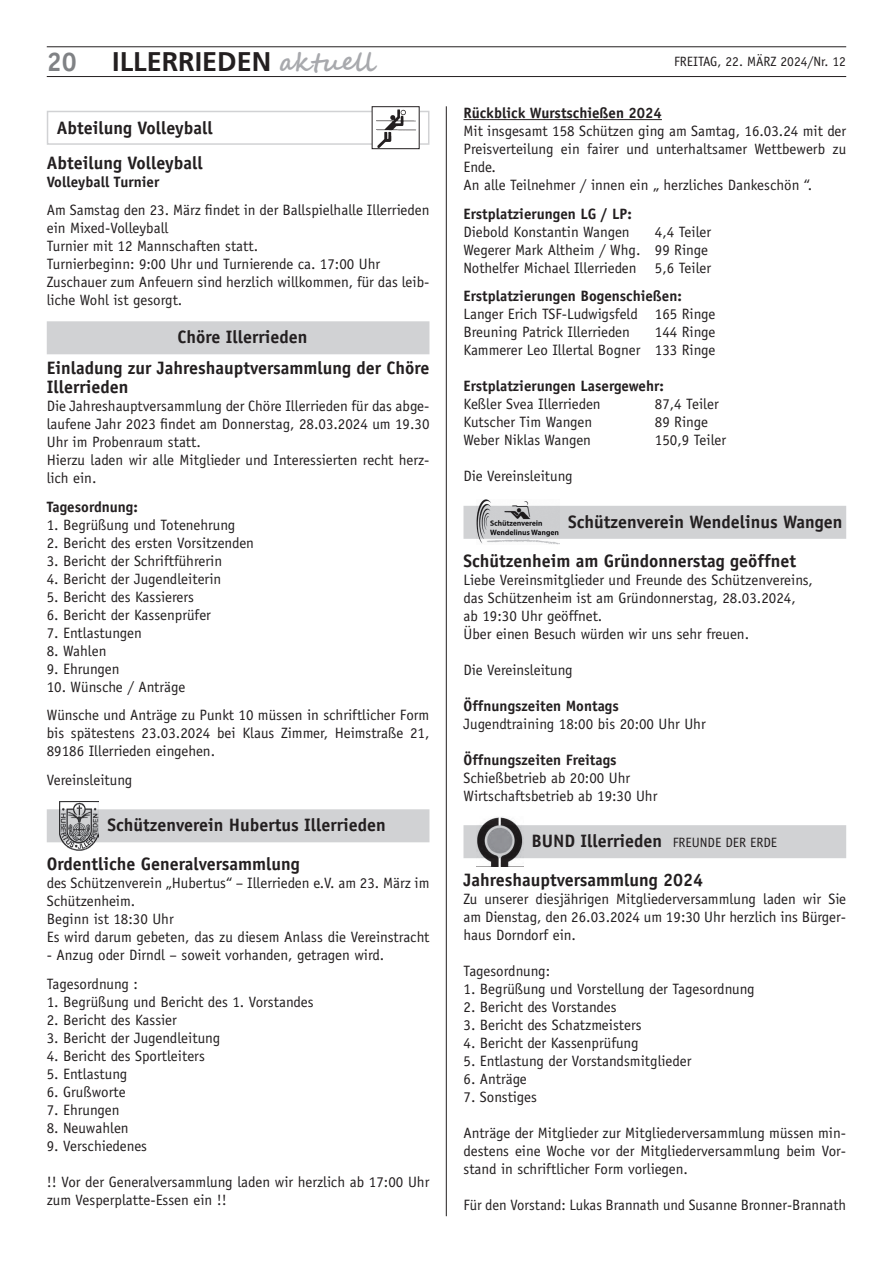
<style>
.page{position:relative;width:893px;height:1263px;background:#fff}
.page>*{position:absolute;margin:0;border:0;box-sizing:border-box;transform-origin:0 0}
.t1{font:700 27px "Frutiger";color:#231f20}
.t2{font:700 27px "Officina Sans";color:#808285}
.t3{font:700 18px/38.8px "Officina Sans";color:#231f20}
.t4{font:15px/18px "Officina Sans";color:#231f20}
.t5{font:700 15px "Officina Sans";color:#231f20}
.t6{font:13.5px "Officina Sans";color:#231f20}
.s1{font-family:"Segoe Script";font-size:25.5px;color:#a8a9ad}
.s2{font-weight:400;font-size:13.5px}
</style>
<div class="page">
<hr style="left:47px;top:76px;width:799px;height:1px;background:#231f20">
<hr style="left:47px;top:47px;width:799px;height:1px;background:#231f20">
<hr style="left:446px;top:106px;width:1px;height:1110px;background:#231f20">
<div style="left:47px;top:111px;width:382px;height:34px;border:2px solid #d1d2d4"></div>
<div style="left:372px;top:107px;width:47px;height:42px;background:#fff"></div>
<img style="left:376px;top:109px;width:40px;height:38px">
<div style="left:372px;top:106px;width:48px;height:43px;border:1px solid #231f20"></div>
<div style="left:47px;top:321px;width:382px;height:33px;background:#d1d2d4"></div>
<div style="left:47px;top:809px;width:382px;height:33px;background:#d1d2d4"></div>
<img style="left:60px;top:801px;width:38px;height:49px">
<hr style="left:463px;top:119px;width:199px;height:1px;background:#231f20">
<div style="left:463px;top:506px;width:383px;height:33px;background:#d1d2d4"></div>
<img style="left:476px;top:500px;width:84px;height:45px">
<div style="left:463px;top:825px;width:383px;height:33px;background:#d1d2d4"></div>
<img style="left:476px;top:817px;width:47px;height:49px">
<h1 class="t1" style="left:112px;top:46px;width:264px">ILLERRIEDEN <span class="s1">aktuell</span></h1>
<h1 class="t2" style="left:47px;top:45px;width:32px">20</h1>
<p class="t6" style="left:674px;top:53px;width:174px">FREITAG, 22. MÄRZ 2024/Nr. 12</p>
<p class="t3" style="left:47px;top:110px;width:167px;line-height:34.7px;text-align:center">Abteilung Volleyball<br>Abteilung Volleyball</p>
<p class="t5" style="left:47px;top:172px;width:114px">Volleyball Turnier</p>
<p class="t4" style="left:47px;top:201px;width:384px">Am Samstag den 23. März findet in der Ballspielhalle Illerrieden ein Mixed-Volleyball<br>Turnier mit 12 Mannschaften statt.<br>Turnierbeginn: 9:00 Uhr und Turnierende ca. 17:00 Uhr Zuschauer zum Anfeuern sind herzlich willkommen, für das leib&shy;liche Wohl ist gesorgt.</p>
<p class="t3" style="left:47px;top:322px;width:384px;line-height:30.5px;text-align:center">Chöre Illerrieden<br>Einladung zur Jahreshauptversammlung der Chöre</p>
<p class="t3" style="left:47px;top:367px;width:83px">Illerrieden</p>
<p class="t4" style="left:47px;top:397px;width:384px">Die Jahreshauptversammlung der Chöre Illerrieden für das abge&shy;laufene Jahr 2023 findet am Donnerstag, 28.03.2024 um 19.30<br>Uhr im Probenraum statt.<br>Hierzu laden wir alle Mitglieder und Interessierten recht herz&shy;lich ein.</p>
<p class="t5" style="left:47px;top:497px;width:93px">Tagesordnung:</p>
<p class="t4" style="left:47px;top:516px;width:190px">1. Begrüßung und Totenehrung</p>
<p class="t4" style="left:47px;top:534px;width:209px">2. Bericht des ersten Vorsitzenden</p>
<p class="t4" style="left:47px;top:552px;width:177px">3. Bericht der Schriftführerin</p>
<p class="t4" style="left:47px;top:570px;width:176px">4. Bericht der Jugendleiterin</p>
<p class="t4" style="left:47px;top:588px;width:149px">5. Bericht des Kassierers</p>
<p class="t4" style="left:47px;top:606px;width:166px">6. Bericht der Kassenprüfer</p>
<p class="t4" style="left:47px;top:624px;width:97px">7. Entlastungen</p>
<p class="t4" style="left:47px;top:642px;width:61px">8. Wahlen</p>
<p class="t4" style="left:47px;top:660px;width:74px">9. Ehrungen</p>
<p class="t4" style="left:47px;top:672px;width:384px;line-height:28.5px">10. Wünsche / Anträge<br>Wünsche und Anträge zu Punkt 10 müssen in schriftlicher Form</p>
<p class="t4" style="left:47px;top:724px;width:384px">bis spätestens 23.03.2024 bei Klaus Zimmer, Heimstraße 21,<br>89186 Illerrieden eingehen.</p>
<p class="t4" style="left:47px;top:771px;width:87px">Vereinsleitung</p>
<p class="t3" style="left:47px;top:805px;width:340px;text-indent:61px">Schützenverein Hubertus Illerrieden<br>Ordentliche Generalversammlung</p>
<p class="t4" style="left:47px;top:874px;width:384px">des Schützenverein „Hubertus“ – Illerrieden e.V. am 23. März im Schützenheim.<br>Beginn ist 18:30 Uhr<br>Es wird darum gebeten, das zu diesem Anlass die Vereinstracht</p>
<p class="t4" style="left:47px;top:941px;width:339px;line-height:28.5px">- Anzug oder Dirndl – soweit vorhanden, getragen wird.<br>Tagesordnung :</p>
<p class="t4" style="left:47px;top:992px;width:268px">1. Begrüßung und Bericht des 1. Vorstandes</p>
<p class="t4" style="left:47px;top:1010px;width:132px">2. Bericht des Kassier</p>
<p class="t4" style="left:47px;top:1028px;width:175px">3. Bericht der Jugendleitung</p>
<p class="t4" style="left:47px;top:1046px;width:160px">4. Bericht des Sportleiters</p>
<p class="t4" style="left:47px;top:1064px;width:82px">5. Entlastung</p>
<p class="t4" style="left:47px;top:1082px;width:80px">6. Grußworte</p>
<p class="t4" style="left:47px;top:1100px;width:74px">7. Ehrungen</p>
<p class="t4" style="left:47px;top:1118px;width:83px">8. Neuwahlen</p>
<p class="t4" style="left:47px;top:1136px;width:102px">9. Verschiedenes</p>
<p class="t4" style="left:47px;top:1172px;width:384px">!! Vor der Generalversammlung laden wir herzlich ab 17:00 Uhr zum Vesperplatte-Essen ein !!</p>
<p class="t5" style="left:463px;top:104px;width:200px">Rückblick Wurstschießen 2024</p>
<p class="t4" style="left:463px;top:122px;width:384px">Mit insgesamt 158 Schützen ging am Samtag, 16.03.24 mit der Preisverteilung ein fairer und unterhaltsamer Wettbewerb zu Ende.<br>An alle Teilnehmer / innen ein „ herzliches Dankeschön “.</p>
<p class="t5" style="left:463px;top:204px;width:170px">Erstplatzierungen LG / LP:</p>
<p class="t4" style="left:463px;top:223px;width:168px">Diebold Konstantin Wangen</p>
<p class="t4" style="left:463px;top:223px;width:249px;text-indent:191px">4,4 Teiler<br>Wegerer Mark Altheim / Whg. 99 Ringe<br>Nothelfer Michael Illerrieden 5,6 Teiler</p>
<p class="t5" style="left:463px;top:287px;width:220px">Erstplatzierungen Bogenschießen:</p>
<p class="t4" style="left:463px;top:305px;width:253px">Langer Erich TSF-Ludwigsfeld 165 Ringe<br>Breuning Patrick Illerrieden</p>
<p class="t4" style="left:463px;top:323px;width:253px;text-align:right">144 Ringe<br>Kammerer Leo Illertal Bogner 133 Ringe</p>
<p class="t5" style="left:463px;top:377px;width:202px">Erstplatzierungen Lasergewehr:</p>
<p class="t4" style="left:463px;top:395px;width:139px">Keßler Svea Illerrieden</p>
<p class="t4" style="left:655px;top:395px;width:65px">87,4 Teiler</p>
<p class="t4" style="left:463px;top:413px;width:130px">Kutscher Tim Wangen</p>
<p class="t4" style="left:655px;top:413px;width:55px">89 Ringe</p>
<p class="t4" style="left:463px;top:431px;width:129px">Weber Niklas Wangen</p>
<p class="t4" style="left:655px;top:431px;width:73px">150,9 Teiler</p>
<p class="t4" style="left:463px;top:467px;width:111px">Die Vereinsleitung</p>
<p class="t3" style="left:463px;top:502px;width:380px;text-indent:105px">Schützenverein Wendelinus Wangen<br>Schützenheim am Gründonnerstag geöffnet</p>
<p class="t4" style="left:463px;top:570px;width:351px">Liebe Vereinsmitglieder und Freunde des Schützenvereins, das Schützenheim ist am Gründonnerstag, 28.03.2024, ab 19:30 Uhr geöffnet.<br>Über einen Besuch würden wir uns sehr freuen.</p>
<p class="t4" style="left:463px;top:660px;width:111px">Die Vereinsleitung</p>
<p class="t5" style="left:463px;top:696px;width:157px">Öffnungszeiten Montags</p>
<p class="t4" style="left:463px;top:714px;width:244px">Jugendtraining 18:00 bis 20:00 Uhr Uhr</p>
<p class="t5" style="left:463px;top:750px;width:155px">Öffnungszeiten Freitags</p>
<p class="t4" style="left:463px;top:768px;width:195px">Schießbetrieb ab 20:00 Uhr<br>Wirtschaftsbetrieb ab 19:30 Uhr</p>
<p class="t3" style="left:463px;top:821px;width:315px;text-indent:68px">BUND Illerrieden <span class="s2">FREUNDE DER ERDE<br></span>Jahreshauptversammlung 2024</p>
<p class="t4" style="left:463px;top:890px;width:384px;text-align:justify">Zu unserer diesjährigen Mitgliederversammlung laden wir Sie am Dienstag, den 26.03.2024 um 19:30 Uhr herzlich ins Bürger&shy;haus Dorndorf ein.</p>
<p class="t4" style="left:463px;top:962px;width:88px">Tagesordnung:</p>
<p class="t4" style="left:463px;top:980px;width:293px">1. Begrüßung und Vorstellung der Tagesordnung</p>
<p class="t4" style="left:463px;top:998px;width:155px">2. Bericht des Vorstandes</p>
<p class="t4" style="left:463px;top:1016px;width:180px">3. Bericht des Schatzmeisters</p>
<p class="t4" style="left:463px;top:1034px;width:177px">4. Bericht der Kassenprüfung</p>
<p class="t4" style="left:463px;top:1052px;width:229px">5. Entlastung der Vorstandsmitglieder</p>
<p class="t4" style="left:463px;top:1070px;width:65px">6. Anträge</p>
<p class="t4" style="left:463px;top:1088px;width:75px">7. Sonstiges</p>
<p class="t4" style="left:463px;top:1124px;width:384px;text-align:justify">Anträge der Mitglieder zur Mitgliederversammlung müssen min&shy;destens eine Woche vor der Mitgliederversammlung beim Vor&shy;stand in schriftlicher Form vorliegen.</p>
<p class="t4" style="left:463px;top:1196px;width:384px">Für den Vorstand: Lukas Brannath und Susanne Bronner-Brannath</p>
</div>
